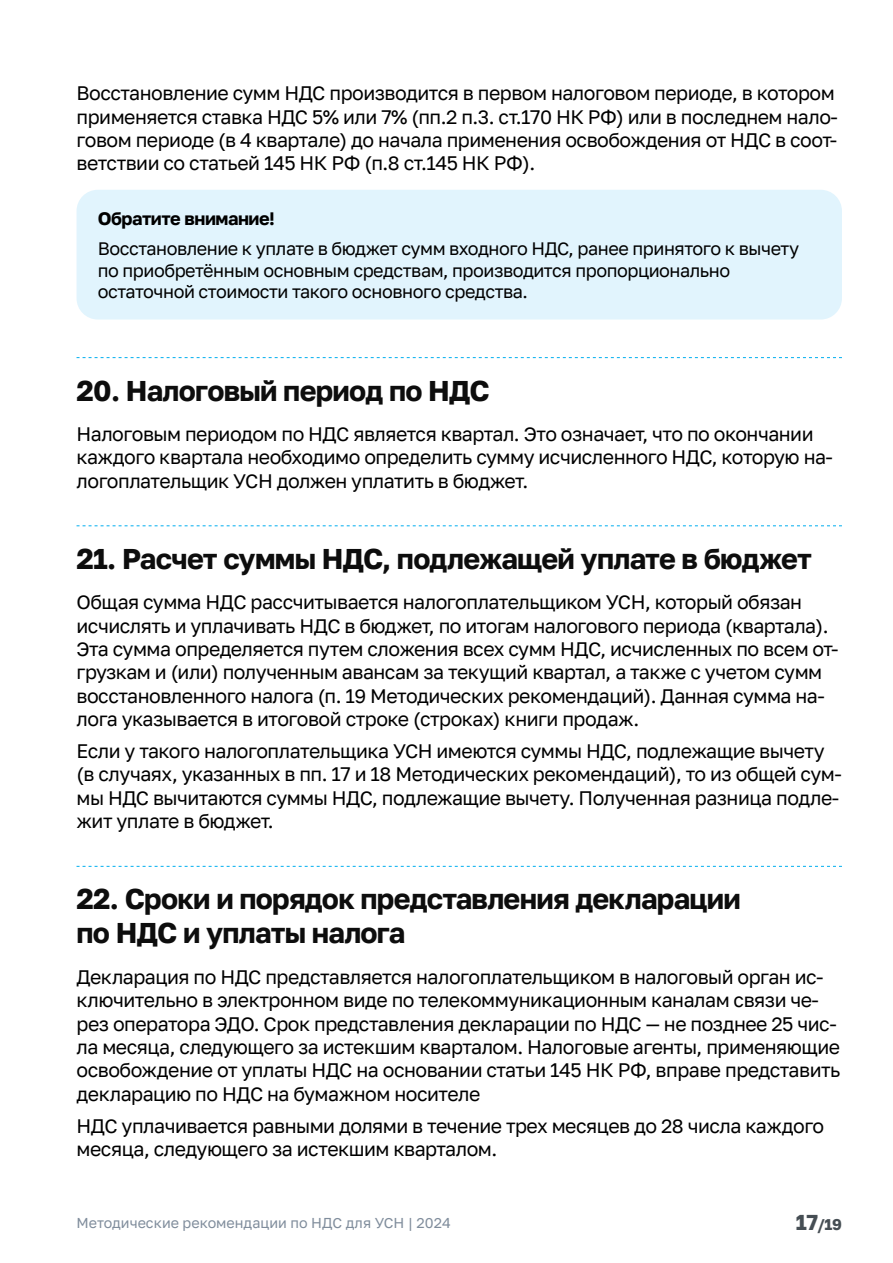
<style>
.page{position:relative;width:893px;height:1263px;background:#fff}
.page>*{position:absolute;margin:0;border:0;box-sizing:border-box;transform-origin:0 0}
.Header-1{font:700 28.5px/34.2px "Golos Text";letter-spacing:-.025em;color:#0d0d0d}
.Text{font:19.5px/23.4px "Golos Text";letter-spacing:-.025em;color:#000}
.QuestionText{font:18px/21.6px "Golos Text";letter-spacing:-.025em;color:#000}
.QuestionText-2{font:700 18px "Golos Text";letter-spacing:-.025em;color:#000}
.t1{font:700 15.45px "Golos Text";color:#464e54}
.t2{font:14.25px "Golos Text";color:#808d9c}
.s1{font-size:21.45px}
</style>
<div class="page">
<svg style="left:77px;top:357px;width:765px;height:1px"></svg>
<svg style="left:77px;top:525px;width:765px;height:1px"></svg>
<svg style="left:77px;top:866px;width:765px;height:1px"></svg>
<div style="left:77px;top:190px;width:765px;height:129px;background:#e1f4fd;border-radius:21px"></div>
<p class="Text" style="left:77px;top:81px;width:763px">Восстановление сумм НДС производится в первом налоговом периоде, в котором применяется ставка НДС 5% или 7% (пп.2 п.3. ст.170 НК РФ) или в последнем нало&shy;говом периоде (в 4 квартале) до начала применения освобождения от НДС в соот&shy;ветствии со статьей 145 НК РФ (п.8 ст.145 НК РФ).</p>
<p class="QuestionText-2" style="left:98px;top:208px;width:179px">Обратите внимание!</p>
<p class="QuestionText" style="left:98px;top:238px;width:703px">Восстановление к уплате в бюджет сумм входного НДС, ранее принятого к вычету по приобретённым основным средствам, производится пропорционально остаточной стоимости такого основного средства.</p>
<p class="Header-1" style="left:77px;top:373px;width:415px">20. Налоговый период по НДС</p>
<p class="Text" style="left:77px;top:422px;width:758px">Налоговым периодом по НДС является квартал. Это означает, что по окончании каждого квартала необходимо определить сумму исчисленного НДС, которую на&shy;логоплательщик УСН должен уплатить в бюджет.</p>
<p class="Header-1" style="left:77px;top:541px;width:737px">21. Расчет суммы НДС, подлежащей уплате в бюджет</p>
<p class="Text" style="left:77px;top:590px;width:763px">Общая сумма НДС рассчитывается налогоплательщиком УСН, который обязан исчислять и уплачивать НДС в бюджет, по итогам налогового периода (квартала).<br>Эта сумма определяется путем сложения всех сумм НДС, исчисленных по всем от&shy;грузкам и (или) полученным авансам за текущий квартал, а также с учетом сумм восстановленного налога (п. 19 Методических рекомендаций). Данная сумма на&shy;лога указывается в итоговой строке (строках) книги продаж.</p>
<p class="Text" style="left:77px;top:739px;width:767px">Если у такого налогоплательщика УСН имеются суммы НДС, подлежащие вычету (в случаях, указанных в пп. 17 и 18 Методических рекомендаций), то из общей сум&shy;мы НДС вычитаются суммы НДС, подлежащие вычету. Полученная разница подле&shy;жит уплате в бюджет.</p>
<p class="Header-1" style="left:77px;top:882px;width:666px">22. Сроки и порядок представления декларации по НДС и уплаты налога</p>
<p class="Text" style="left:77px;top:965px;width:765px">Декларация по НДС представляется налогоплательщиком в налоговый орган ис&shy;ключительно в электронном виде по телекоммуникационным каналам связи че&shy;рез оператора ЭДО. Срок представления декларации по НДС — не позднее 25 чис&shy;ла месяца, следующего за истекшим кварталом. Налоговые агенты, применяющие освобождение от уплаты НДС на основании статьи 145 НК РФ, вправе представить декларацию по НДС на бумажном носителе</p>
<p class="Text" style="left:77px;top:1114px;width:749px">НДС уплачивается равными долями в течение трех месяцев до 28 числа каждого месяца, следующего за истекшим кварталом.</p>
<p class="t2" style="left:77px;top:1214px;width:376px">Методические рекомендации по НДС для УСН | 2024</p>
<p class="t1" style="left:796px;top:1215px;width:48px"><span class="s1">17</span>/19</p>
</div>
